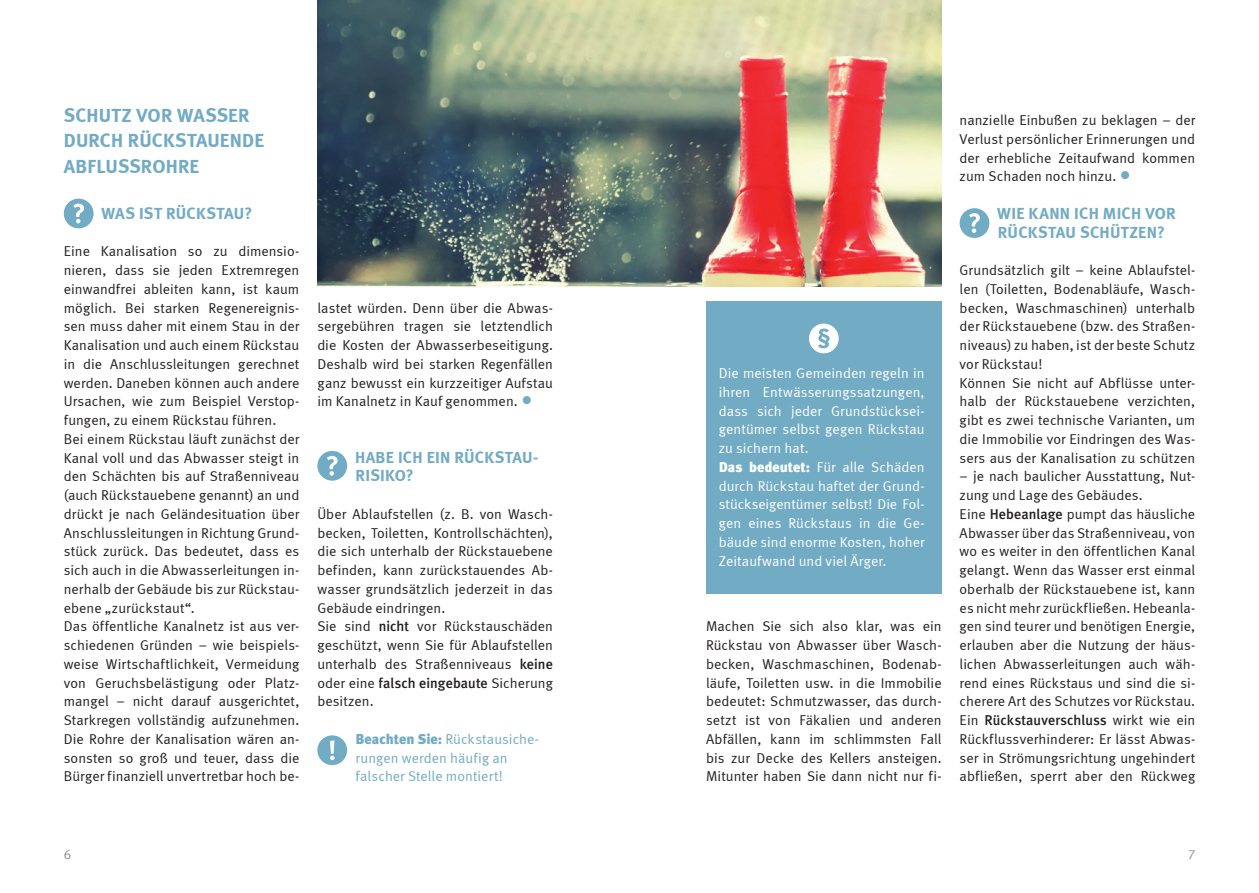
<style>
.page{position:relative;width:1259px;height:893px;background:#fff}
.page>*{position:absolute;margin:0;border:0;box-sizing:border-box;transform-origin:0 0}
.t1{font:700 19.5px/25.5px "Meta";letter-spacing:.01em;color:#72abc4}
.t2{font:700 16.5px/18.8px "Meta";letter-spacing:.015em;color:#72abc4}
.t3{font:14.25px/18.8px "Meta Normal";color:#231f20}
.t4{font:14.25px/18.8px "Meta Normal";color:#fff}
.t5{font:14.25px/18.8px "Meta Normal";letter-spacing:.005em;color:#72abc4}
.t6{font:500 14.25px "Meta Plus";letter-spacing:.005em;color:#231f20}
.t7{font:13.5px "Meta Normal Expert";color:#8a8f9d}
.s1{font-size:22.5px;color:#72abc4}
.s2{font-family:"Meta Plus";font-weight:500}
.s3{font-family:"Meta Plus";font-weight:900}
.s4{font-family:"Meta Normal";font-weight:400}
</style>
<div class="page">
<div style="left:706px;top:301px;width:235px;height:293px;background:#72abc4"></div>
<svg style="left:64px;top:199px;width:30px;height:29px"></svg>
<svg style="left:317px;top:451px;width:30px;height:30px"></svg>
<svg style="left:317px;top:735px;width:30px;height:30px"></svg>
<svg style="left:809px;top:324px;width:29px;height:29px"></svg>
<svg style="left:959px;top:208px;width:30px;height:30px"></svg>
<img style="left:317px;top:0;width:624px;height:286px">
<h1 class="t1" style="left:64px;top:102px;width:202px">SCHUTZ VOR WASSER<br>DURCH RÜCKSTAUENDE<br>ABFLUSSROHRE</h1>
<p class="t2" style="left:101px;top:204px;width:152px">WAS IST RÜCKSTAU?</p>
<p class="t3" style="left:64px;top:242px;width:237px">Eine Kanalisation so zu dimensio&shy;nieren, dass sie jeden Extremregen einwandfrei ableiten kann, ist kaum möglich. Bei starken Regenereignis&shy;sen muss daher mit einem Stau in der Kanalisation und auch einem Rückstau in die Anschlussleitungen gerechnet werden. Daneben können auch andere Ursachen, wie zum Beispiel Verstop&shy;fungen, zu einem Rückstau führen.<br>Bei einem Rückstau läuft zunächst der Kanal voll und das Abwasser steigt in den Schächten bis auf Straßenniveau (auch Rückstauebene genannt) an und drückt je nach Geländesituation über Anschlussleitungen in Richtung Grund&shy;stück zurück. Das bedeutet, dass es sich auch in die Abwasserleitungen in&shy;nerhalb der Gebäude bis zur Rückstau&shy;ebene „zurückstaut“.<br>Das öffentliche Kanalnetz ist aus ver&shy;schiedenen Gründen – wie beispiels&shy;weise Wirtschaftlichkeit, Vermeidung von Geruchsbelästigung oder Platz&shy;mangel – nicht darauf ausgerichtet, Starkregen vollständig aufzunehmen.<br>Die Rohre der Kanalisation wären an&shy;sonsten so groß und teuer, dass die Bürger finanziell unvertretbar hoch be-</p>
<p class="t3" style="left:317px;top:298px;width:237px;text-align:justify">lastet würden. Denn über die Abwas&shy;sergebühren tragen sie letztendlich die Kosten der Abwasserbeseitigung.<br>Deshalb wird bei starken Regenfällen ganz bewusst ein kurzzeitiger Aufstau im Kanalnetz in Kauf genommen. <span class="s1">•</span></p>
<p class="t2" style="left:355px;top:447px;width:185px">HABE ICH EIN RÜCKSTAU-<br>RISIKO?</p>
<p class="t3" style="left:317px;top:504px;width:237px">Über Ablaufstellen (z. B. von Wasch&shy;becken, Toiletten, Kontrollschächten), die sich unterhalb der Rückstauebene befinden, kann zurückstauendes Ab&shy;wasser grundsätzlich jederzeit in das Gebäude eindringen.<br>Sie sind <span class="s2">nicht</span> vor Rückstauschäden geschützt, wenn Sie für Ablaufstellen unterhalb des Straßenniveaus <span class="s2">keine </span>oder eine <span class="s2">falsch eingebaute</span> Sicherung besitzen.</p>
<p class="t5" style="left:355px;top:729px;width:185px"><span class="s3">Beachten Sie:</span> Rückstausiche&shy;rungen werden häufig an falscher Stelle montiert!</p>
<p class="t4" style="left:719px;top:364px;width:207px">Die meisten Gemeinden regeln in ihren Entwässerungssatzungen, dass sich jeder Grundstücksei&shy;gentümer selbst gegen Rückstau zu sichern hat.<br><span class="s3">Das bedeutet:</span> Für alle Schäden durch Rückstau haftet der Grund&shy;stückseigentümer selbst! Die Fol&shy;gen eines Rückstaus in die Ge&shy;bäude sind enorme Kosten, hoher<br>Zeitaufwand und viel Ärger.</p>
<p class="t3" style="left:706px;top:617px;width:237px;text-align:justify">Machen Sie sich also klar, was ein Rückstau von Abwasser über Wasch&shy;becken, Waschmaschinen, Bodenab&shy;läufe, Toiletten usw. in die Immobilie bedeutet: Schmutzwasser, das durch&shy;setzt ist von Fäkalien und anderen Abfällen, kann im schlimmsten Fall bis zur Decke des Kellers ansteigen.<br>Mitunter haben Sie dann nicht nur fi-</p>
<p class="t3" style="left:959px;top:111px;width:237px;text-align:justify">nanzielle Einbußen zu beklagen – der Verlust persönlicher Erinnerungen und der erhebliche Zeitaufwand kommen zum Schaden noch hinzu. <span class="s1">•</span></p>
<p class="t2" style="left:997px;top:204px;width:180px">WIE KANN ICH MICH VOR<br>RÜCKSTAU SCHÜTZEN?</p>
<p class="t3" style="left:959px;top:261px;width:237px">Grundsätzlich gilt – keine Ablaufstel&shy;len (Toiletten, Bodenabläufe, Wasch&shy;becken, Waschmaschinen) unterhalb der Rückstauebene (bzw. des Straßen&shy;niveaus) zu haben, ist der beste Schutz vor Rückstau!<br>Können Sie nicht auf Abflüsse unter&shy;halb der Rückstauebene verzichten, gibt es zwei technische Varianten, um die Immobilie vor Eindringen des Was&shy;sers aus der Kanalisation zu schützen</p>
<p class="t3" style="left:959px;top:467px;width:237px">– je nach baulicher Ausstattung, Nut&shy;zung und Lage des Gebäudes.<br>Eine <span class="s2">Hebeanlage</span> pumpt das häusliche Abwasser über das Straßenniveau, von wo es weiter in den öffentlichen Kanal gelangt. Wenn das Wasser erst einmal oberhalb der Rückstauebene ist, kann es nicht mehr zurückfließen. Hebeanla&shy;gen sind teurer und benötigen Energie, erlauben aber die Nutzung der häus&shy;lichen Abwasserleitungen auch wäh&shy;rend eines Rückstaus und sind die si&shy;cherere Art des Schutzes vor Rückstau.</p>
<p class="t6" style="left:959px;top:712px;width:237px"><span class="s4">Ein</span> Rückstauverschluss <span class="s4">wirkt wie ein</span></p>
<p class="t3" style="left:959px;top:729px;width:237px;text-align:justify">Rückflussverhinderer: Er lässt Abwas&shy;ser in Strömungsrichtung ungehindert abfließen, sperrt aber den Rückweg</p>
<p class="t7" style="left:64px;top:847px;width:9px">6</p>
<p class="t7" style="left:1188px;top:847px;width:8px">7</p>
</div>
